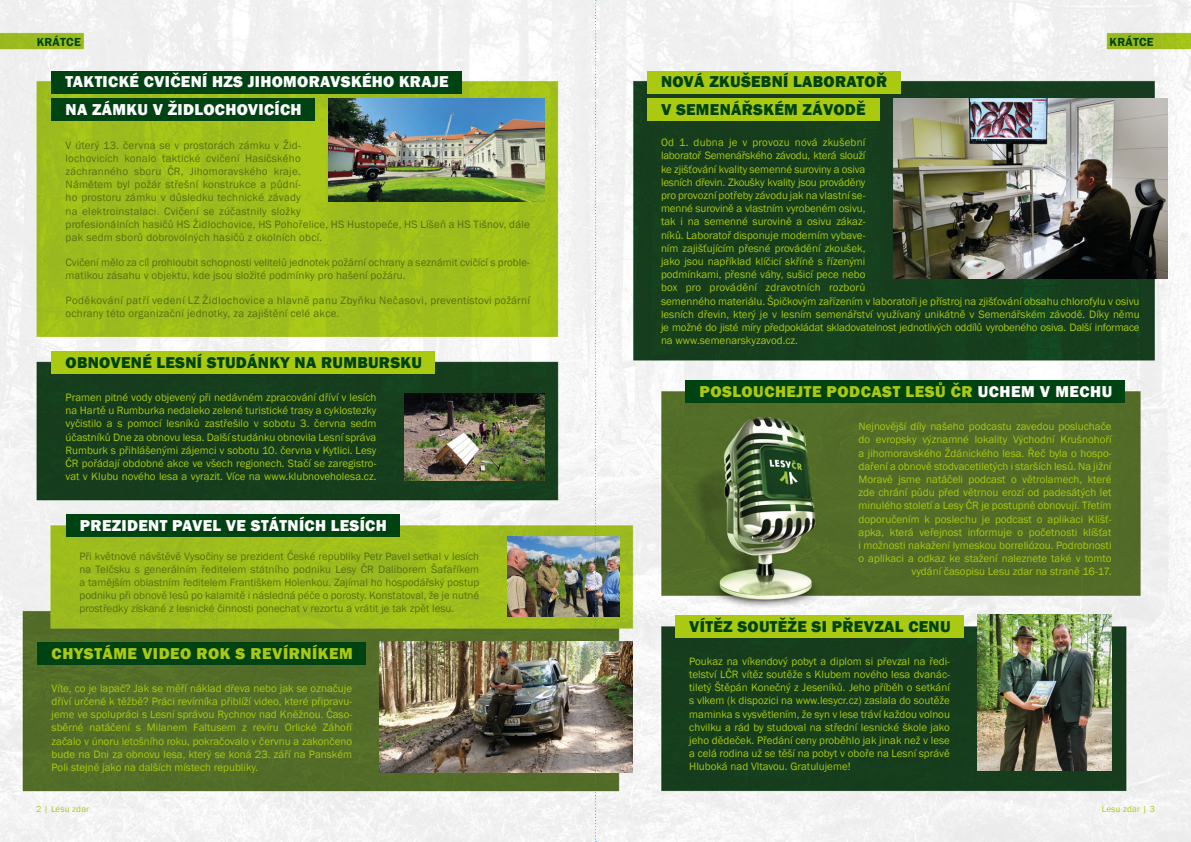
<style>
.page{position:relative;width:1191px;height:842px;background:#fff}
.page>*{position:absolute;margin:0;border:0;box-sizing:border-box;transform-origin:0 0}
.t1{font:800 16.2px "Franklin Gothic";letter-spacing:.02em;color:#004312}
.t2{font:800 16.2px "Franklin Gothic";letter-spacing:.02em;color:#fff}
.t3{font:800 16.2px "Franklin Gothic";letter-spacing:.035em;color:#aac911}
.t4{font:600 12px "Franklin Gothic";letter-spacing:.02em;color:#004312}
.t5{font:11px/13.2px "Franklin Gothic";color:#aac911;text-align:justify}
.t6{font:11px/13.2px "Franklin Gothic";letter-spacing:.02em;color:#557011;text-align:justify}
.t7{font:11px/13.2px "Franklin Gothic";color:#557011}
.t8{font:9px "Franklin Gothic";letter-spacing:.02em;color:#aac911}
.s1{color:#fff}
</style>
<div class="page">
<img style="left:0;top:0;width:1191px;height:842px">
<div style="left:685px;top:380px;width:440px;height:23px;background:#004312"></div>
<div style="left:37px;top:642px;width:329px;height:22px;background:#004312"></div>
<img style="left:380px;top:642px;width:253px;height:131px">
<img style="left:404px;top:393px;width:140px;height:87px">
<div style="left:51px;top:351px;width:384px;height:22px;background:#aac911"></div>
<img style="left:977px;top:615px;width:134px;height:155px">
<div style="left:675px;top:615px;width:288px;height:22px;background:#aac911"></div>
<div style="left:51px;top:71px;width:411px;height:22px;background:#004312"></div>
<div style="left:51px;top:99px;width:264px;height:22px;background:#004312"></div>
<img style="left:328px;top:99px;width:216px;height:102px">
<div style="left:647px;top:71px;width:253px;height:22px;background:#aac911"></div>
<div style="left:647px;top:99px;width:232px;height:22px;background:#aac911"></div>
<img style="left:893px;top:99px;width:274px;height:179px">
<img style="left:507px;top:536px;width:112px;height:81px">
<div style="left:66px;top:514px;width:333px;height:22px;background:#004312"></div>
<svg style="left:595px;top:0;width:1px;height:842px"></svg>
<p class="t4" style="left:37px;top:34px;width:46px">KRÁTCE</p>
<p class="t4" style="left:1109px;top:34px;width:46px">KRÁTCE</p>
<p class="t2" style="left:66px;top:72px;width:384px">TAKTICKÉ CVIČENÍ HZS JIHOMORAVSKÉHO KRAJE</p>
<p class="t2" style="left:66px;top:99px;width:238px">NA ZÁMKU V ŽIDLOCHOVICÍCH</p>
<p class="t6" style="left:66px;top:139px;width:237px">V úterý 13. června se v prostorách zámku v Žid&shy;lochovicích konalo taktické cvičení Hasičského záchranného sboru ČR, Jihomoravského kraje.<br>Námětem byl požár střešní konstrukce a půdní&shy;ho prostoru zámku v důsledku technické závady na elektroinstalaci. Cvičení se zúčastnily složky</p>
<p class="t6" style="left:66px;top:218px;width:466px">profesionálních hasičů HS Židlochovice, HS Pohořelice, HS Hustopeče, HS Líšeň a HS Tišnov, dále pak sedm sborů dobrovolných hasičů z okolních obcí.</p>
<p class="t7" style="left:66px;top:256px;width:466px">Cvičení mělo za cíl prohloubit schopnosti velitelů jednotek požární ochrany a seznámit cvičící s proble&shy;matikou zásahu v objektu, kde jsou složité podmínky pro hašení požáru.</p>
<p class="t6" style="left:66px;top:294px;width:466px">Poděkování patří vedení LZ Židlochovice a hlavně panu Zbyňku Nečasovi, preventistovi požární ochrany této organizační jednotky, za zajištění celé akce.</p>
<p class="t1" style="left:66px;top:352px;width:358px">OBNOVENÉ LESNÍ STUDÁNKY NA RUMBURSKU</p>
<p class="t5" style="left:66px;top:391px;width:312px">Pramen pitné vody objevený při nedávném zpracování dříví v lesích na Hartě u Rumburka nedaleko zelené turistické trasy a cyklostezky vyčistilo a s pomocí lesníků zastřešilo v sobotu 3. června sedm účastníků Dne za obnovu lesa. Další studánku obnovila Lesní správa Rumburk s přihlášenými zájemci v sobotu 10. června v Kytlici. Lesy ČR pořádají obdobné akce ve všech regionech. Stačí se zaregistro&shy;vat v Klubu nového lesa a vyrazit. Více na www.klubnoveholesa.cz.</p>
<p class="t2" style="left:80px;top:515px;width:308px">PREZIDENT PAVEL VE STÁTNÍCH LESÍCH</p>
<p class="t6" style="left:79px;top:550px;width:401px">Při květnové návštěvě Vysočiny se prezident České republiky Petr Pavel setkal v lesích na Telčsku s generálním ředitelem státního podniku Lesy ČR Daliborem Šafaříkem a tamějším oblastním ředitelem Františkem Holenkou. Zajímal ho hospodářský postup podniku při obnově lesů po kalamitě i následná péče o porosty. Konstatoval, že je nutné prostředky získané z lesnické činnosti ponechat v rezortu a vrátit je tak zpět lesu.</p>
<p class="t3" style="left:52px;top:642px;width:303px">CHYSTÁME VIDEO ROK S REVÍRNÍKEM</p>
<p class="t5" style="left:52px;top:682px;width:302px">Víte, co je lapač? Jak se měří náklad dřeva nebo jak se označuje dříví určené k těžbě? Práci revírníka přiblíží video, které připravu&shy;jeme ve spolupráci s Lesní správou Rychnov nad Kněžnou. Časo&shy;sběrné natáčení s Milanem Faltusem z revíru Orlické Záhoří začalo v únoru letošního roku, pokračovalo v červnu a zakončeno bude na Dni za obnovu lesa, který se koná 23. září na Panském Poli stejně jako na dalších místech republiky.</p>
<p class="t8" style="left:36px;top:804px;width:55px">2 | Lesu zdar</p>
<p class="t1" style="left:661px;top:72px;width:228px">NOVÁ ZKUŠEBNÍ LABORATOŘ</p>
<p class="t1" style="left:661px;top:99px;width:206px">V SEMENÁŘSKÉM ZÁVODĚ</p>
<p class="t5" style="left:661px;top:136px;width:206px">Od 1. dubna je v provozu nová zkušební laboratoř Semenářského závodu, která slouží ke zjišťování kvality semenné suroviny a osiva lesních dřevin. Zkoušky kvality jsou prováděny pro provozní potřeby závodu jak na vlastní se&shy;menné surovině a vlastním vyrobeném osivu, tak i na semenné surovině a osivu zákaz&shy;níků. Laboratoř disponuje moderním vybave&shy;ním zajišťujícím přesné provádění zkoušek, jako jsou například klíčicí skříně s řízenými podmínkami, přesné váhy, sušicí pece nebo box pro provádění zdravotních rozborů</p>
<p class="t5" style="left:661px;top:295px;width:480px">semenného materiálu. Špičkovým zařízením v laboratoři je přístroj na zjišťování obsahu chlorofylu v osivu lesních dřevin, který je v lesním semenářství využívaný unikátně v Semenářském závodě. Díky němu je možné do jisté míry předpokládat skladovatelnost jednotlivých oddílů vyrobeného osiva. Další informace na www.semenarskyzavod.cz.</p>
<p class="t3" style="left:699px;top:381px;width:414px">POSLOUCHEJTE PODCAST LESŮ ČR <span class="s1">UCHEM V MECHU</span></p>
<p class="t5" style="left:858px;top:420px;width:254px;text-align:right">Nejnovější díly našeho podcastu zavedou posluchače do evropsky významné lokality Východní Krušnohoří a jihomoravského Ždánického lesa. Řeč byla o hospo&shy;daření a obnově stodvacetiletých i starších lesů. Na jižní Moravě jsme natáčeli podcast o větrolamech, které zde chrání půdu před větrnou erozí od padesátých let minulého století a Lesy ČR je postupně obnovují. Třetím doporučením k poslechu je podcast o aplikaci Klíšť&shy;apka, která veřejnost informuje o početnosti klíšťat i možnosti nakažení lymeskou borreliózou. Podrobnosti o aplikaci a odkaz ke stažení naleznete také v tomto vydání časopisu Lesu zdar na straně 16-17.</p>
<p class="t1" style="left:689px;top:615px;width:263px">VÍTĚZ SOUTĚŽE SI PŘEVZAL CENU</p>
<p class="t5" style="left:689px;top:655px;width:262px">Poukaz na víkendový pobyt a diplom si převzal na ředi&shy;telství LČR vítěz soutěže s Klubem nového lesa dvanác&shy;tiletý Štěpán Konečný z Jeseníků. Jeho příběh o setkání s vlkem (k dispozici na www.lesycr.cz) zaslala do soutěže maminka s vysvětlením, že syn v lese tráví každou volnou chvilku a rád by studoval na střední lesnické škole jako jeho dědeček. Předání ceny proběhlo jak jinak než v lese a celá rodina už se těší na pobyt v oboře na Lesní správě Hluboká nad Vltavou. Gratulujeme!</p>
<p class="t8" style="left:1101px;top:804px;width:55px">Lesu zdar | 3</p>
</div>
